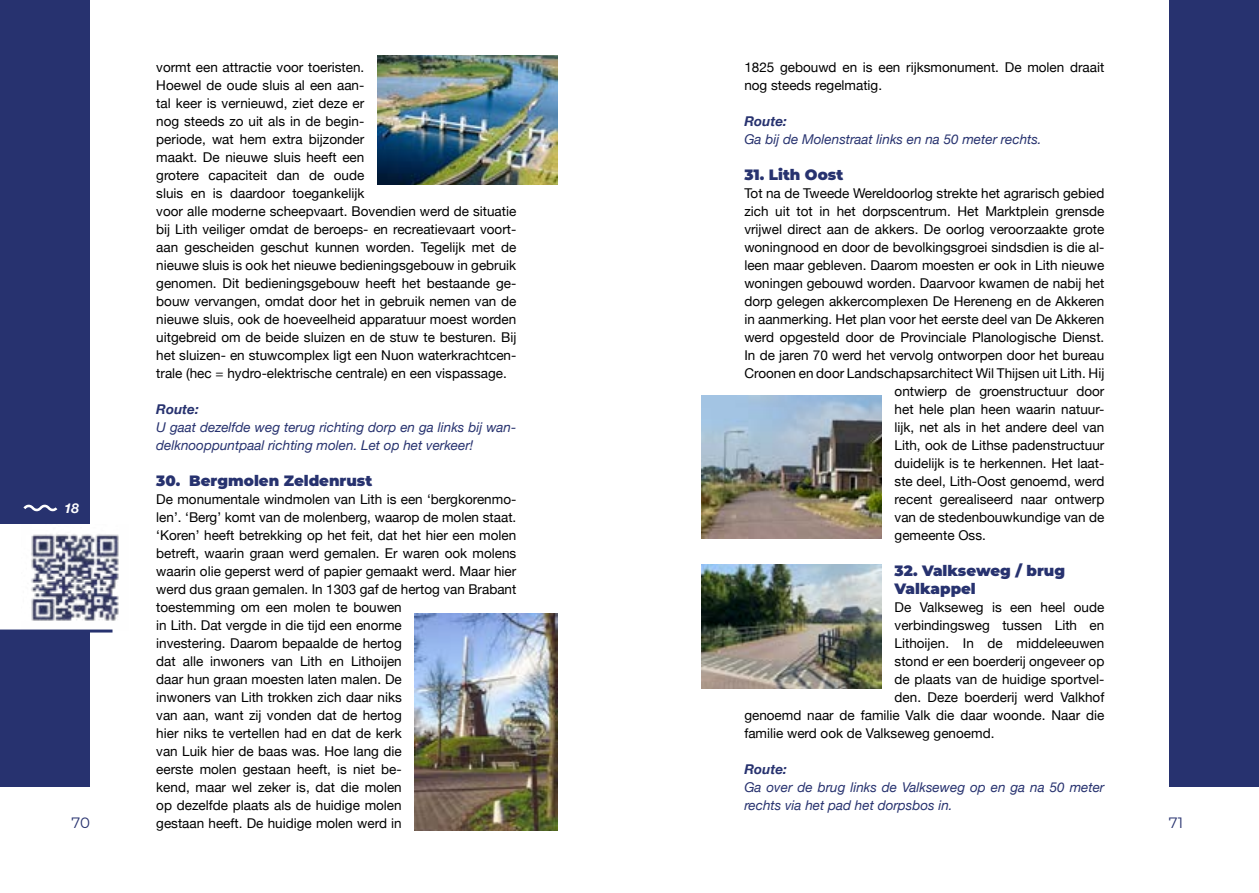
<style>
.page{position:relative;width:1259px;height:893px;background:#fff}
.page>*{position:absolute;margin:0;border:0;box-sizing:border-box;transform-origin:0 0}
.t1{font:900 15px/18px "Montserrat";color:#27326f}
.t2{font:15px "Montserrat";color:#27326f}
.t3{font:13.5px/18px "Helvetica Neue";color:#000}
.t4{font:italic 13.5px/18px "Helvetica Neue";color:#27326f}
.t5{font:italic 700 13.5px "Helvetica Neue";color:#27326f}
.t6{font:italic 700 13.5px "Helvetica Neue";color:#fff}
</style>
<div class="page">
<div style="left:0;top:0;width:90px;height:787px;background:#27326f"></div>
<div style="left:1169px;top:0;width:90px;height:787px;background:#27326f"></div>
<img style="left:377px;top:55px;width:180px;height:130px">
<div style="left:0;top:525px;width:129px;height:106px;background:#fff"></div>
<img style="left:31px;top:534px;width:88px;height:97px">
<img style="left:414px;top:613px;width:143px;height:217px">
<img style="left:702px;top:395px;width:180px;height:143px">
<img style="left:702px;top:564px;width:180px;height:125px">
<hr style="left:0;top:629px;width:112px;height:3px;background:#27326f">
<svg style="left:23px;top:505px;width:34px;height:6px"></svg>
<p class="t3" style="left:744px;top:59px;width:361px">1825 gebouwd en is een rijksmonument. De molen draait nog steeds regelmatig.</p>
<p class="t5" style="left:744px;top:111px;width:44px">Route:</p>
<p class="t4" style="left:744px;top:131px;width:299px">Ga bij de Molenstraat links en na 50 meter rechts.</p>
<p class="t1" style="left:744px;top:165px;width:100px">31. Lith Oost</p>
<p class="t3" style="left:744px;top:185px;width:361px">Tot na de Tweede Wereldoorlog strekte het agrarisch gebied</p>
<p class="t3" style="left:744px;top:203px;width:361px">zich uit tot in het dorpscentrum. Het Marktplein grensde</p>
<p class="t3" style="left:744px;top:221px;width:361px">vrijwel direct aan de akkers. De oorlog veroorzaakte grote</p>
<p class="t3" style="left:744px;top:239px;width:361px">woningnood en door de bevolkingsgroei sindsdien is die al-</p>
<p class="t3" style="left:744px;top:257px;width:361px">leen maar gebleven. Daarom moesten er ook in Lith nieuwe</p>
<p class="t3" style="left:744px;top:275px;width:361px">woningen gebouwd worden. Daarvoor kwamen de nabij het</p>
<p class="t3" style="left:744px;top:293px;width:361px">dorp gelegen akkercomplexen De Hereneng en de Akkeren</p>
<p class="t3" style="left:744px;top:311px;width:361px">in aanmerking. Het plan voor het eerste deel van De Akkeren</p>
<p class="t3" style="left:744px;top:329px;width:361px">werd opgesteld door de Provinciale Planologische Dienst.</p>
<p class="t3" style="left:744px;top:347px;width:361px">In de jaren 70 werd het vervolg ontworpen door het bureau</p>
<p class="t3" style="left:744px;top:365px;width:361px">Croonen en door Landschapsarchitect Wil Thijsen uit Lith. Hij</p>
<p class="t3" style="left:894px;top:383px;width:211px">ontwierp de groenstructuur door</p>
<p class="t3" style="left:894px;top:401px;width:211px">het hele plan heen waarin natuur-</p>
<p class="t3" style="left:894px;top:419px;width:211px">lijk, net als in het andere deel van</p>
<p class="t3" style="left:894px;top:437px;width:211px">Lith, ook de Lithse padenstructuur</p>
<p class="t3" style="left:894px;top:455px;width:211px">duidelijk is te herkennen. Het laat-</p>
<p class="t3" style="left:894px;top:473px;width:211px">ste deel, Lith-Oost genoemd, werd</p>
<p class="t3" style="left:894px;top:491px;width:211px">recent gerealiseerd naar ontwerp</p>
<p class="t3" style="left:894px;top:509px;width:211px">van de stedenbouwkundige van de</p>
<p class="t3" style="left:894px;top:527px;width:93px">gemeente Oss.</p>
<p class="t1" style="left:894px;top:561px;width:172px">32. Valkseweg / brug<br>Valkappel</p>
<p class="t3" style="left:894px;top:599px;width:211px">De Valkseweg is een heel oude</p>
<p class="t3" style="left:894px;top:617px;width:211px">verbindingsweg tussen Lith en</p>
<p class="t3" style="left:894px;top:635px;width:211px">Lithoijen. In de middeleeuwen</p>
<p class="t3" style="left:894px;top:653px;width:211px">stond er een boerderij ongeveer op</p>
<p class="t3" style="left:894px;top:671px;width:211px">de plaats van de huidige sportvel-</p>
<p class="t3" style="left:894px;top:689px;width:211px">den. Deze boerderij werd Valkhof</p>
<p class="t3" style="left:744px;top:707px;width:361px">genoemd naar de familie Valk die daar woonde. Naar die</p>
<p class="t3" style="left:744px;top:725px;width:252px">familie werd ook de Valkseweg genoemd.</p>
<p class="t5" style="left:744px;top:759px;width:44px">Route:</p>
<p class="t4" style="left:744px;top:779px;width:361px">Ga over de brug links de Valkseweg op en ga na 50 meter rechts via het pad het dorpsbos in.</p>
<p class="t3" style="left:156px;top:59px;width:361px">vormt een attractie voor toeristen.<br>Hoewel de oude sluis al een aan-<br>tal keer is vernieuwd, ziet deze er<br>nog steeds zo uit als in de begin-<br>periode, wat hem extra bijzonder<br>maakt. De nieuwe sluis heeft een<br>grotere capaciteit dan de oude<br>sluis en is daardoor toegankelijk<br>voor alle moderne scheepvaart. Bovendien werd de situatie bij Lith veiliger omdat de beroeps- en recreatievaart voort&shy;aan gescheiden geschut kunnen worden. Tegelijk met de nieuwe sluis is ook het nieuwe bedieningsgebouw in gebruik genomen. Dit bedieningsgebouw heeft het bestaande ge&shy;bouw vervangen, omdat door het in gebruik nemen van de nieuwe sluis, ook de hoeveelheid apparatuur moest worden uitgebreid om de beide sluizen en de stuw te besturen. Bij het sluizen- en stuwcomplex ligt een Nuon waterkrachtcen&shy;trale (hec = hydro-elektrische centrale) en een vispassage.</p>
<p class="t5" style="left:156px;top:399px;width:44px">Route:</p>
<p class="t4" style="left:156px;top:419px;width:361px">U gaat dezelfde weg terug richting dorp en ga links bij wan&shy;delknooppuntpaal richting molen. Let op het verkeer!</p>
<p class="t1" style="left:156px;top:471px;width:217px">30. Bergmolen Zeldenrust</p>
<p class="t3" style="left:156px;top:491px;width:361px">De monumentale windmolen van Lith is een ‘bergkorenmo&shy;len’. ‘Berg’ komt van de molenberg, waarop de molen staat. ‘Koren’ heeft betrekking op het feit, dat het hier een molen betreft, waarin graan werd gemalen. Er waren ook molens waarin olie geperst werd of papier gemaakt werd. Maar hier werd dus graan gemalen. In 1303 gaf de hertog van Brabant toestemming om een molen te bouwen<br>in Lith. Dat vergde in die tijd een enorme<br>investering. Daarom bepaalde de hertog<br>dat alle inwoners van Lith en Lithoijen<br>daar hun graan moesten laten malen. De<br>inwoners van Lith trokken zich daar niks<br>van aan, want zij vonden dat de hertog<br>hier niks te vertellen had en dat de kerk<br>van Luik hier de baas was. Hoe lang die<br>eerste molen gestaan heeft, is niet be-<br>kend, maar wel zeker is, dat die molen<br>op dezelfde plaats als de huidige molen<br>gestaan heeft. De huidige molen werd in</p>
<p class="t6" style="left:64px;top:498px;width:17px">18</p>
<p class="t2" style="left:72px;top:812px;width:20px">70</p>
<p class="t2" style="left:1169px;top:812px;width:16px">71</p>
</div>
